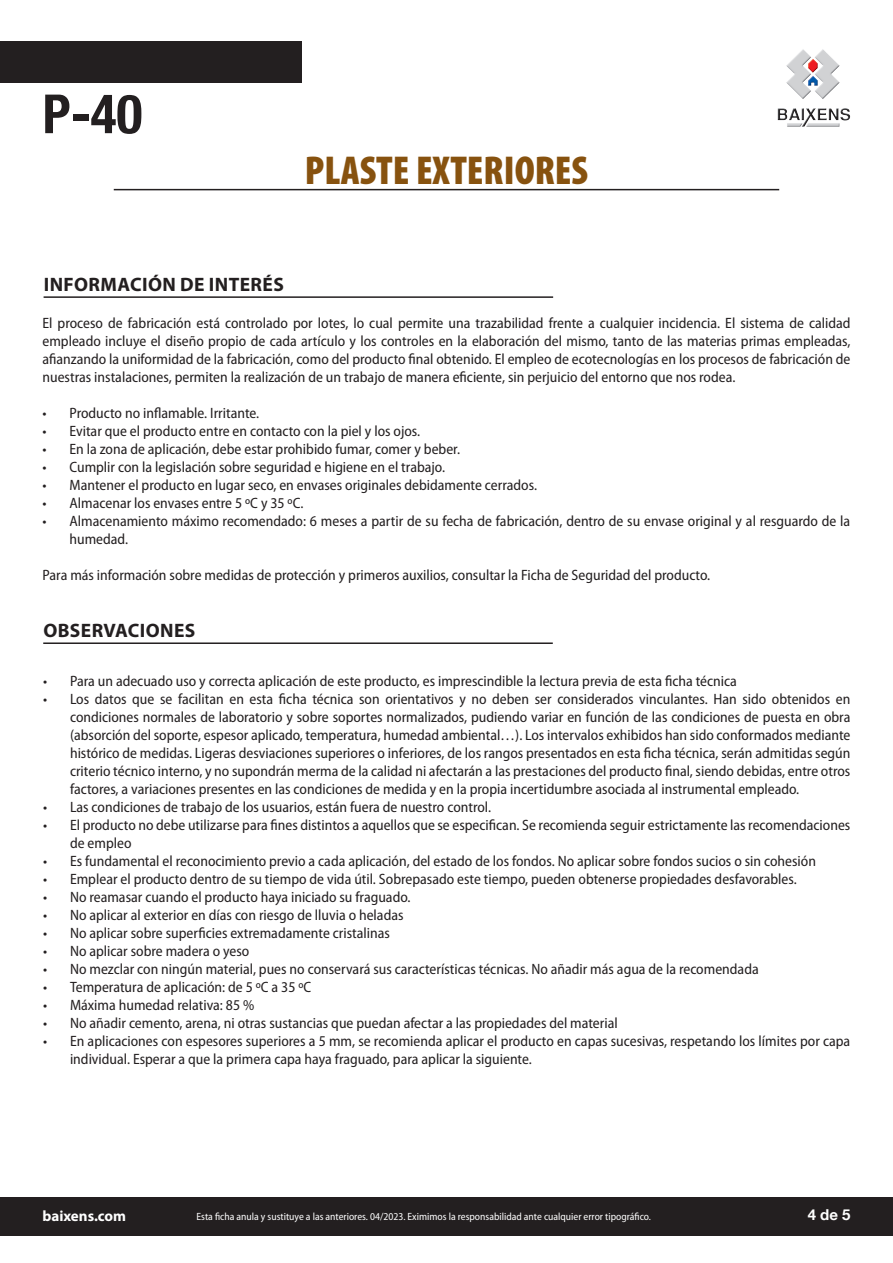
<style>
.page{position:relative;width:893px;height:1263px;background:#fff}
.page>*{position:absolute;margin:0;border:0;box-sizing:border-box;transform-origin:0 0}
.t1{font:700 condensed 54px "Helvetica Neue LT Com";color:#231f20}
.t2{font:900 condensed 40.5px "Myriad Pro";color:#87520f}
.t3{font:700 19.5px "Myriad Pro";letter-spacing:.02em;color:#231f20}
.t4{font:semi-condensed 15px/18px "Myriad Pro";color:#231f20}
.t5{font:700 15px "Myriad Pro";color:#fff}
.t6{font:700 15px "Helvetica Neue";color:#fff}
.t7{font:semi-condensed 10.5px "Myriad Pro";color:#fff}
</style>
<div class="page">
<div style="left:1px;top:42px;width:301px;height:41px;background:#231f20"></div>
<img style="left:778px;top:49px;width:72px;height:78px">
<hr style="left:114px;top:189px;width:665px;height:1px;background:#231f20">
<hr style="left:43px;top:642px;width:510px;height:2px;background:#231f20">
<hr style="left:44px;top:296px;width:509px;height:2px;background:#231f20">
<div style="left:0;top:1196px;width:893px;height:39px;background:#231f20"></div>
<h1 class="t1" style="left:43px;top:82px;width:101px">P-40</h1>
<h2 class="t2" style="left:305px;top:148px;width:285px">PLASTE EXTERIORES</h2>
<h3 class="t3" style="left:44px;top:271px;width:242px">INFORMACIÓN DE INTERÉS</h3>
<p class="t4" style="left:43px;top:315px;width:809px;text-align:justify">El proceso de fabricación está controlado por lotes, lo cual permite una trazabilidad frente a cualquier incidencia. El sistema de calidad empleado incluye el diseño propio de cada artículo y los controles en la elaboración del mismo, tanto de las materias primas empleadas, afianzando la uniformidad de la fabricación, como del producto final obtenido. El empleo de ecotecnologías en los procesos de fabricación de nuestras instalaciones, permiten la realización de un trabajo de manera eficiente, sin perjuicio del entorno que nos rodea.</p>
<p class="t4" style="left:43px;top:405px;width:218px">• Producto no inflamable. Irritante.</p>
<p class="t4" style="left:43px;top:423px;width:379px">• Evitar que el producto entre en contacto con la piel y los ojos.</p>
<p class="t4" style="left:43px;top:441px;width:419px">• En la zona de aplicación, debe estar prohibido fumar, comer y beber.</p>
<p class="t4" style="left:43px;top:459px;width:404px">• Cumplir con la legislación sobre seguridad e higiene en el trabajo.</p>
<p class="t4" style="left:43px;top:477px;width:496px">• Mantener el producto en lugar seco, en envases originales debidamente cerrados.</p>
<p class="t4" style="left:43px;top:495px;width:262px">• Almacenar los envases entre 5 ºC y 35 ºC.</p>
<p class="t4" style="left:70px;top:513px;width:782px;text-indent:-27px">• Almacenamiento máximo recomendado: 6 meses a partir de su fecha de fabricación, dentro de su envase original y al resguardo de la humedad.</p>
<p class="t4" style="left:43px;top:567px;width:669px">Para más información sobre medidas de protección y primeros auxilios, consultar la Ficha de Seguridad del producto.</p>
<h3 class="t3" style="left:43px;top:618px;width:154px">OBSERVACIONES</h3>
<p class="t4" style="left:43px;top:673px;width:695px">• Para un adecuado uso y correcta aplicación de este producto, es imprescindible la lectura previa de esta ficha técnica</p>
<p class="t4" style="left:70px;top:691px;width:782px;text-align:justify;text-indent:-27px">• Los datos que se facilitan en esta ficha técnica son orientativos y no deben ser considerados vinculantes. Han sido obtenidos en condiciones normales de laboratorio y sobre soportes normalizados, pudiendo variar en función de las condiciones de puesta en obra (absorción del soporte, espesor aplicado, temperatura, humedad ambiental…). Los intervalos exhibidos han sido conformados mediante histórico de medidas. Ligeras desviaciones superiores o inferiores, de los rangos presentados en esta ficha técnica, serán admitidas según criterio técnico interno, y no supondrán merma de la calidad ni afectarán a las prestaciones del producto final, siendo debidas, entre otros factores, a variaciones presentes en las condiciones de medida y en la propia incertidumbre asociada al instrumental empleado.</p>
<p class="t4" style="left:43px;top:799px;width:450px">• Las condiciones de trabajo de los usuarios, están fuera de nuestro control.</p>
<p class="t4" style="left:70px;top:817px;width:782px;text-indent:-27px">• El producto no debe utilizarse para fines distintos a aquellos que se especifican. Se recomienda seguir estrictamente las recomendaciones de empleo</p>
<p class="t4" style="left:43px;top:853px;width:774px">• Es fundamental el reconocimiento previo a cada aplicación, del estado de los fondos. No aplicar sobre fondos sucios o sin cohesión</p>
<p class="t4" style="left:43px;top:871px;width:755px">• Emplear el producto dentro de su tiempo de vida útil. Sobrepasado este tiempo, pueden obtenerse propiedades desfavorables.</p>
<p class="t4" style="left:43px;top:889px;width:369px">• No reamasar cuando el producto haya iniciado su fraguado.</p>
<p class="t4" style="left:43px;top:907px;width:362px">• No aplicar al exterior en días con riesgo de lluvia o heladas</p>
<p class="t4" style="left:43px;top:925px;width:348px">• No aplicar sobre superficies extremadamente cristalinas</p>
<p class="t4" style="left:43px;top:943px;width:208px">• No aplicar sobre madera o yeso</p>
<p class="t4" style="left:43px;top:961px;width:717px">• No mezclar con ningún material, pues no conservará sus características técnicas. No añadir más agua de la recomendada</p>
<p class="t4" style="left:43px;top:979px;width:270px">• Temperatura de aplicación: de 5 ºC a 35 ºC</p>
<p class="t4" style="left:43px;top:997px;width:213px">• Máxima humedad relativa: 85 %</p>
<p class="t4" style="left:43px;top:1015px;width:576px">• No añadir cemento, arena, ni otras sustancias que puedan afectar a las propiedades del material</p>
<p class="t4" style="left:70px;top:1033px;width:782px;text-indent:-27px">• En aplicaciones con espesores superiores a 5 mm, se recomienda aplicar el producto en capas sucesivas, respetando los límites por capa individual. Esperar a que la primera capa haya fraguado, para aplicar la siguiente.</p>
<p class="t5" style="left:43px;top:1206px;width:85px">baixens.com</p>
<p class="t7" style="left:196px;top:1211px;width:456px">Esta ficha anula y sustituye a las anteriores. 04/2023. Eximimos la responsabilidad ante cualquier error tipográfico.</p>
<p class="t6" style="left:808px;top:1203px;width:44px">4 de 5</p>
</div>
